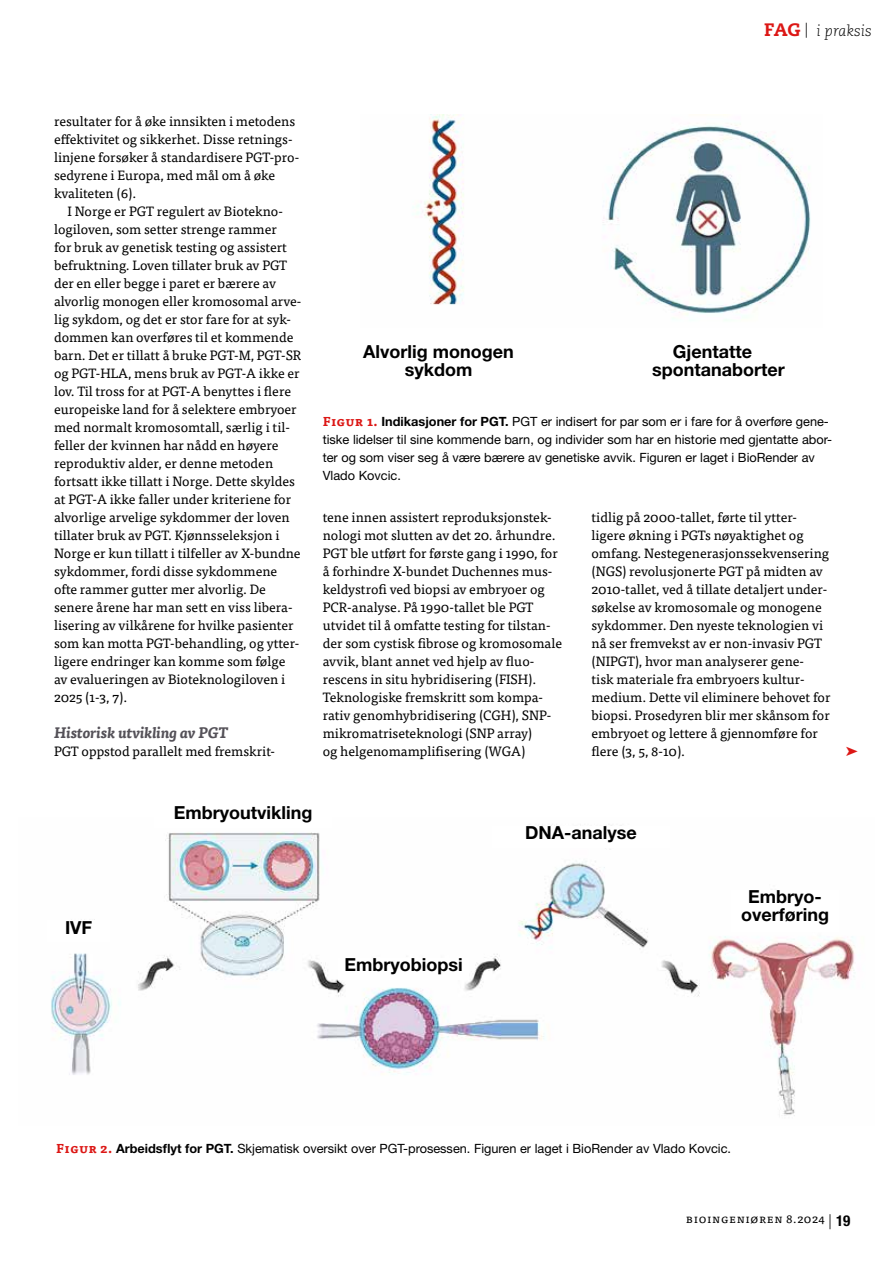
<style>
.page{position:relative;width:893px;height:1263px;background:#fff}
.page>*{position:absolute;margin:0;border:0;box-sizing:border-box;transform-origin:0 0}
.t1{font:700 18px/18px "Helvetica Neue LT Pro";color:#000;text-align:center}
.t2{font:italic 700 15px "Tisa Pro";color:#545158}
.t3{font:italic 300 15px "Caecilia LT Std";color:#000}
.t4{font:13.5px/18px "Tisa Pro";color:#000}
.t5{font:12.75px/18px "Helvetica Neue LT Pro";color:#000}
.t6{font:12px "Tisa Pro";letter-spacing:.05em;color:#000}
.s1{font-weight:800;font-style:normal;font-size:18px;color:#dc1715}
.s2{font-family:"Tisa Pro";font-weight:700;color:#dc1715}
.s3{font-weight:700}
.s4{font-family:"Helvetica Neue LT Pro";font-weight:300;font-size:15px}
.s5{font-family:"Helvetica Neue LT Pro";font-weight:700;font-stretch:condensed;font-size:15px}
</style>
<div class="page">
<img style="left:413px;top:114px;width:398px;height:206px">
<img style="left:51px;top:824px;width:804px;height:292px">
<div style="left:48px;top:921px;width:62px;height:21px;background:#fff"></div>
<div style="left:154px;top:806px;width:178px;height:22px;background:#fff"></div>
<div style="left:731px;top:890px;width:108px;height:41px;background:#fff"></div>
<div style="left:492px;top:826px;width:178px;height:21px;background:#fff"></div>
<div style="left:338px;top:958px;width:131px;height:22px;background:#fff"></div>
<p class="t3" style="left:764px;top:22px;width:109px"><span class="s1">FAG</span> | i praksis</p>
<p class="t4" style="left:54px;top:111px;width:245px">resultater for å øke innsikten i metodens effektivitet og sikkerhet. Disse retnings&shy;linjene forsøker å standardisere PGT-pro&shy;sedyrene i Europa, med mål om å øke kvaliteten (6).</p>
<p class="t4" style="left:54px;top:201px;width:249px;text-indent:14px">I Norge er PGT regulert av Biotekno&shy;logiloven, som setter strenge rammer<br>for bruk av genetisk testing og assistert befruktning. Loven tillater bruk av PGT der en eller begge i paret er bærere av alvorlig monogen eller kromosomal arve&shy;lig sykdom, og det er stor fare for at syk&shy;dommen kan overføres til et kommende barn. Det er tillatt å bruke PGT-M, PGT-SR og PGT-HLA, mens bruk av PGT-A ikke er lov. Til tross for at PGT-A benyttes i flere europeiske land for å selektere embryoer med normalt kromosomtall, særlig i til&shy;feller der kvinnen har nådd en høyere reproduktiv alder, er denne metoden fortsatt ikke tillatt i Norge. Dette skyldes at PGT-A ikke faller under kriteriene for alvorlige arvelige sykdommer der loven tillater bruk av PGT. Kjønnsseleksjon i Norge er kun tillatt i tilfeller av X-bundne sykdommer, fordi disse sykdommene ofte rammer gutter mer alvorlig. De senere årene har man sett en viss libera&shy;lisering av vilkårene for hvilke pasienter som kan motta PGT-behandling, og ytter&shy;ligere endringer kan komme som følge av evalueringen av Bioteknologiloven i 2025 (1-3, 7).</p>
<p class="t2" style="left:54px;top:721px;width:175px">Historisk utvikling av PGT</p>
<p class="t4" style="left:54px;top:741px;width:221px">PGT oppstod parallelt med fremskrit-</p>
<h1 class="t1" style="left:363px;top:342px;width:152px">Alvorlig monogen sykdom</h1>
<h1 class="t1" style="left:652px;top:342px;width:134px;text-align:left;text-indent:21px">Gjentatte spontanaborter</h1>
<p class="t5" style="left:323px;top:412px;width:510px"><span class="s2">Figur 1.</span> <span class="s3">Indikasjoner for PGT.</span> PGT er indisert for par som er i fare for å overføre gene&shy;tiske lidelser til sine kommende barn, og individer som har en historie med gjentatte abor&shy;ter og som viser seg å være bærere av genetiske avvik. Figuren er laget i BioRender av Vlado Kovcic.</p>
<p class="t4" style="left:323px;top:507px;width:241px">tene innen assistert reproduksjonstek&shy;nologi mot slutten av det 20. århundre.<br>PGT ble utført for første gang i 1990, for å forhindre X-bundet Duchennes mus&shy;keldystrofi ved biopsi av embryoer og PCR-analyse. På 1990-tallet ble PGT utvidet til å omfatte testing for tilstan&shy;der som cystisk fibrose og kromosomale avvik, blant annet ved hjelp av fluo&shy;rescens in situ hybridisering (FISH).<br>Teknologiske fremskritt som kompa&shy;rativ genomhybridisering (CGH), SNP&shy;mikromatriseteknologi (SNP array)<br>og helgenomamplifisering (WGA)</p>
<p class="t4" style="left:591px;top:507px;width:240px">tidlig på 2000-tallet, førte til ytter&shy;ligere økning i PGTs nøyaktighet og omfang. Nestegenerasjonssekvensering (NGS) revolusjonerte PGT på midten av 2010-tallet, ved å tillate detaljert under&shy;søkelse av kromosomale og monogene sykdommer. Den nyeste teknologien vi nå ser fremvekst av er non-invasiv PGT (NIPGT), hvor man analyserer gene-<br>tisk materiale fra embryoers kultur&shy;medium. Dette vil eliminere behovet for biopsi. Prosedyren blir mer skånsom for embryoet og lettere å gjennomføre for flere (3, 5, 8-10).</p>
<h1 class="t1" style="left:174px;top:803px;width:140px">Embryoutvikling</h1>
<h1 class="t1" style="left:525px;top:823px;width:113px">DNA-analyse</h1>
<h1 class="t1" style="left:65px;top:917px;width:29px">IVF</h1>
<h1 class="t1" style="left:344px;top:955px;width:120px">Embryobiopsi</h1>
<h1 class="t1" style="left:741px;top:887px;width:90px">Embryo&shy;overføring</h1>
<p class="t5" style="left:56px;top:1139px;width:676px"><span class="s2">Figur 2.</span> <span class="s3">Arbeidsflyt for PGT.</span> Skjematisk oversikt over PGT-prosessen. Figuren er laget i BioRender av Vlado Kovcic.</p>
<p class="t6" style="left:686px;top:1209px;width:166px">Bioingeniøren 8.2024 <span class="s4">|</span> <span class="s5">19</span></p>
</div>
